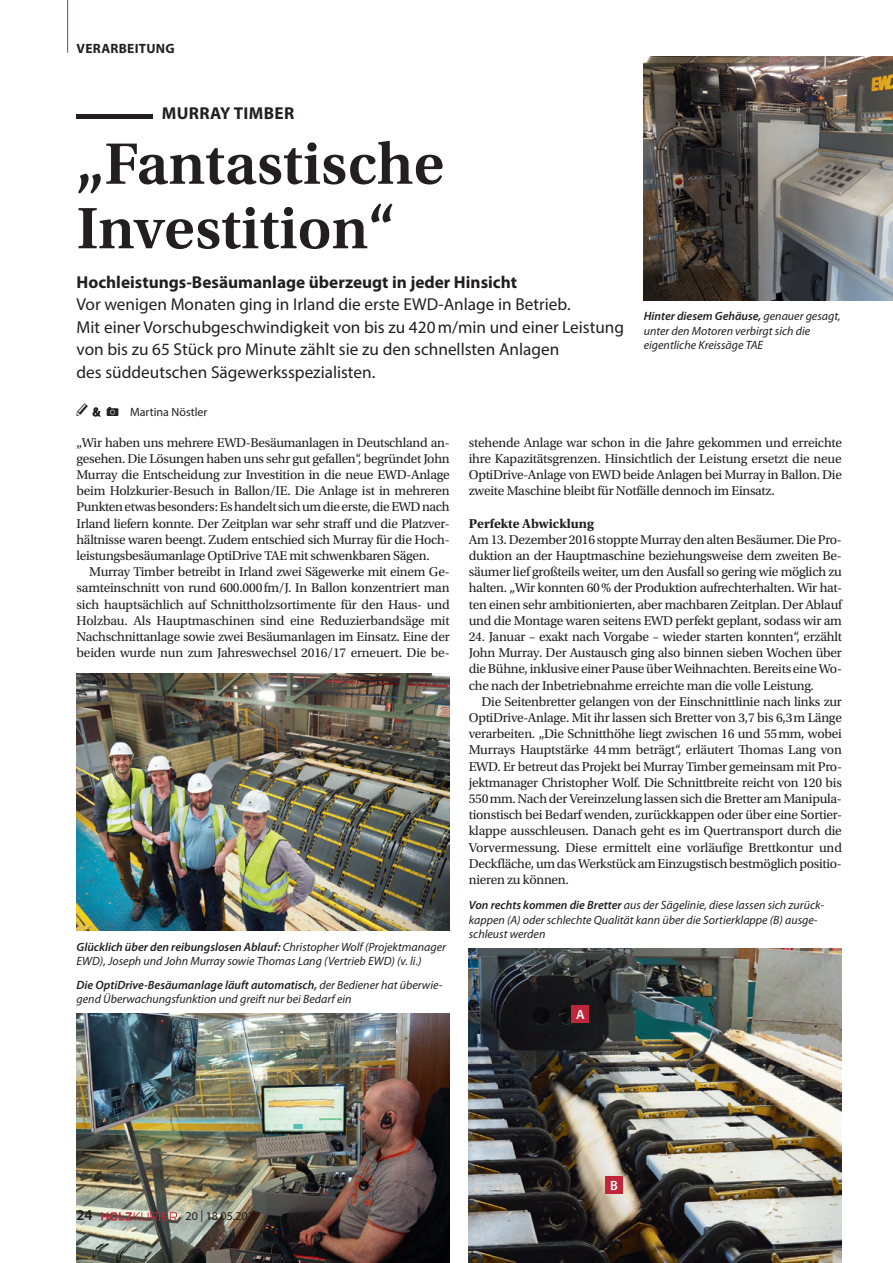
<style>
.page{position:relative;width:893px;height:1263px;background:#fff}
.page>*{position:absolute;margin:0;border:0;box-sizing:border-box;transform-origin:0 0}
.t1{font:600 61.5px/64.5px "Utopia Std";color:#231f20}
.t2{font:17.25px/22.5px "Myriad Pro";color:#231f20}
.t3{font:700 17.25px "Myriad Pro";color:#231f20}
.t4{font:700 17.25px "Myriad Pro";letter-spacing:.02em;color:#231f20}
.t5{font:600 15px "Myriad Pro";color:#231f20}
.t6{font:13.5px/16.2px "Utopia Std";letter-spacing:-.02em;color:#231f20;text-align:justify}
.t7{font:700 13.5px "Utopia Std";color:#231f20}
.t8{font:700 13.5px "Myriad Pro";letter-spacing:.02em;color:#231f20}
.t9{font:600 13.5px "Myriad Pro";color:#fff}
.t10{font:italic 12px/14.4px "Myriad Pro";color:#231f20}
.t11{font:12px "Myriad Pro";color:#231f20}
.s1{font-weight:600}
</style>
<div class="page">
<img style="left:643px;top:57px;width:250px;height:244px">
<img style="left:77px;top:1013px;width:373px;height:250px">
<img style="left:77px;top:673px;width:373px;height:258px">
<img style="left:469px;top:949px;width:373px;height:314px">
<div style="left:572px;top:1005px;width:17px;height:18px;background:#bf263a"></div>
<div style="left:605px;top:1176px;width:18px;height:17px;background:#bf263a"></div>
<svg style="left:101px;top:1212px;width:76px;height:8px"></svg>
<hr style="left:67px;top:0;width:1px;height:53px;background:#bf263a">
<svg style="left:92px;top:407px;width:9px;height:10px"></svg>
<p class="t8" style="left:77px;top:39px;width:80px">Verarbeitung</p>
<p class="t4" style="left:162px;top:102px;width:134px">MURRAY TIMBER</p>
<h1 class="t1" style="left:77px;top:132px;width:369px">„Fantastische<br>Investition“</h1>
<p class="t3" style="left:77px;top:271px;width:442px">Hochleistungs-Besäumanlage überzeugt in jeder Hinsicht</p>
<p class="t2" style="left:77px;top:293px;width:549px">Vor wenigen Monaten ging in Irland die erste EWD-Anlage in Betrieb.<br>Mit einer Vorschubgeschwindigkeit von bis zu 420m/min und einer Leistung von bis zu 65 Stück pro Minute zählt sie zu den schnellsten Anlagen<br>des süddeutschen Sägewerksspezialisten.</p>
<p class="t11" style="left:130px;top:405px;width:79px">Martina Nöstler</p>
<p class="t6" style="left:77px;top:434px;width:375px">„Wir haben uns mehrere EWD-Besäumanlagen in Deutschland an&shy;gesehen. Die Lösungen haben uns sehr gut gefallen“, begründet John Murray die Entscheidung zur Investition in die neue EWD-Anlage beim Holzkurier-Besuch in Ballon/IE. Die Anlage ist in mehreren Punkten etwas besonders: Es handelt sich um die erste, die EWD nach Irland liefern konnte. Der Zeitplan war sehr straff und die Platzver&shy;hältnisse waren beengt. Zudem entschied sich Murray für die Hoch&shy;leistungsbesäumanlage OptiDrive TAE mit schwenkbaren Sägen.</p>
<p class="t6" style="left:77px;top:564px;width:375px;text-indent:13px">Murray Timber betreibt in Irland zwei Sägewerke mit einem Ge&shy;samteinschnitt von rund 600.000fm/J. In Ballon konzentriert man sich hauptsächlich auf Schnittholzsortimente für den Haus- und Holzbau. Als Hauptmaschinen sind eine Reduzierbandsäge mit Nachschnittanlage sowie zwei Besäumanlagen im Einsatz. Eine der beiden wurde nun zum Jahreswechsel 2016/17 erneuert. Die be-</p>
<p class="t10" style="left:644px;top:309px;width:199px"><span class="s1">Hinter diesem Gehäuse,</span> genauer gesagt, unter den Motoren verbirgt sich die eigentliche Kreissäge TAE</p>
<p class="t6" style="left:469px;top:434px;width:375px">stehende Anlage war schon in die Jahre gekommen und erreichte ihre Kapazitätsgrenzen. Hinsichtlich der Leistung ersetzt die neue OptiDrive-Anlage von EWD beide Anlagen bei Murray in Ballon. Die zweite Maschine bleibt für Notfälle dennoch im Einsatz.</p>
<p class="t7" style="left:469px;top:515px;width:127px">Perfekte Abwicklung</p>
<p class="t6" style="left:469px;top:531px;width:375px">Am 13. Dezember 2016 stoppte Murray den alten Besäumer. Die Pro&shy;duktion an der Hauptmaschine beziehungsweise dem zweiten Be&shy;säumer lief großteils weiter, um den Ausfall so gering wie möglich zu halten. „Wir konnten 60% der Produktion aufrechterhalten. Wir hat&shy;ten einen sehr ambitionierten, aber machbaren Zeitplan. Der Ablauf und die Montage waren seitens EWD perfekt geplant, sodass wir am</p>
<p class="t6" style="left:469px;top:629px;width:375px">24. Januar – exakt nach Vorgabe – wieder starten konnten“, erzählt John Murray. Der Austausch ging also binnen sieben Wochen über die Bühne, inklusive einer Pause über Weihnachten. Bereits eine Wo&shy;che nach der Inbetriebnahme erreichte man die volle Leistung.</p>
<p class="t6" style="left:469px;top:693px;width:375px;text-indent:13px">Die Seitenbretter gelangen von der Einschnittlinie nach links zur OptiDrive-Anlage. Mit ihr lassen sich Bretter von 3,7 bis 6,3m Länge verarbeiten. „Die Schnitthöhe liegt zwischen 16 und 55mm, wobei Murrays Hauptstärke 44mm beträgt“, erläutert Thomas Lang von EWD. Er betreut das Projekt bei Murray Timber gemeinsam mit Pro&shy;jektmanager Christopher Wolf. Die Schnittbreite reicht von 120 bis 550mm. Nach der Vereinzelung lassen sich die Bretter am Manipula&shy;tionstisch bei Bedarf wenden, zurückkappen oder über eine Sortier&shy;klappe ausschleusen. Danach geht es im Quertransport durch die Vorvermessung. Diese ermittelt eine vorläufige Brettkontur und Deckfläche, um das Werkstück am Einzugstisch bestmöglich positio&shy;nieren zu können.</p>
<p class="t10" style="left:77px;top:939px;width:371px"><span class="s1">Glücklich über den reibungslosen Ablauf:</span> Christopher Wolf (Projektmanager<br>EWD), Joseph und John Murray sowie Thomas Lang (Vertrieb EWD) (v. li.)</p>
<p class="t10" style="left:77px;top:977px;width:367px"><span class="s1">Die OptiDrive-Besäumanlage läuft automatisch,</span> der Bediener hat überwie&shy;gend Überwachungsfunktion und greift nur bei Bedarf ein</p>
<p class="t10" style="left:469px;top:898px;width:357px"><span class="s1">Von rechts kommen die Bretter</span> aus der Sägelinie, diese lassen sich zurück&shy;kappen (A) oder schlechte Qualität kann über die Sortierklappe (B) ausge&shy;schleust werden</p>
<p class="t9" style="left:576px;top:1006px;width:10px">A</p>
<p class="t5" style="left:77px;top:1206px;width:18px">24</p>
<p class="t11" style="left:186px;top:1209px;width:76px">20 | 18.05.2017</p>
<p class="t9" style="left:610px;top:1177px;width:9px">B</p>
</div>
